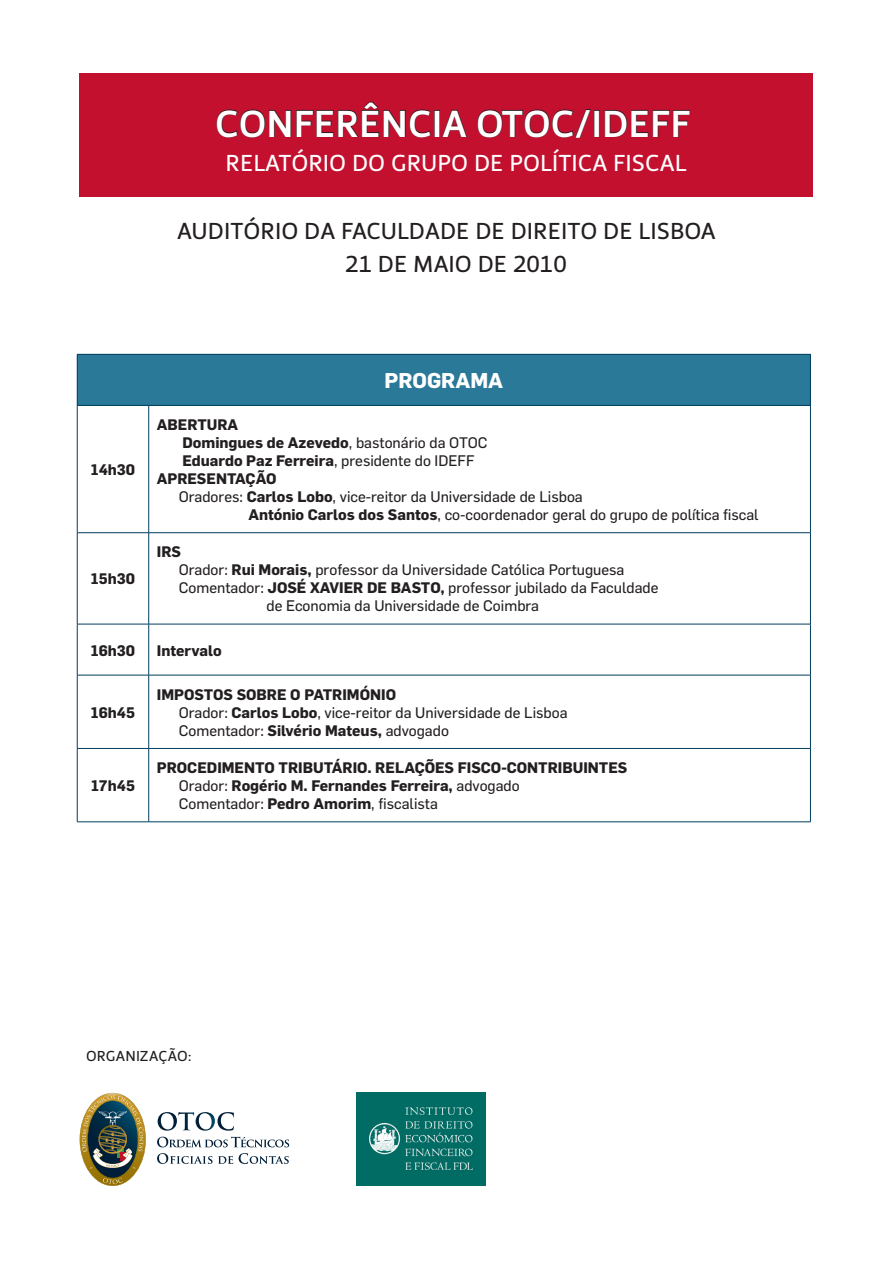
<style>
.page{position:relative;width:893px;height:1263px;background:#fff}
.page>*{position:absolute;margin:0;border:0;box-sizing:border-box;transform-origin:0 0}
.t1{font:39px "Priva Three Pro";color:#fff}
.t2{font:24px "Priva Two Pro";color:#231f20}
.t3{font:24px "Priva Two Pro";color:#fff}
.t4{font:700 21px "Flama Basic";color:#fff}
.t5{font:15px "Flama Basic Basic";color:#231f20}
.t6{font:700 15px "Flama Basic";color:#231f20}
.t7{font:15px "Priva Two Pro";letter-spacing:.01em;color:#231f20}
.s1{font-family:"Flama Basic Basic";font-weight:400}
.s2{font-family:"Flama Basic";font-weight:700}
</style>
<div class="page">
<div style="left:80px;top:73px;width:733px;height:124px;background:#c3102f"></div>
<svg style="left:157px;top:1137px;width:132px;height:10px"></svg>
<svg style="left:157px;top:1153px;width:76px;height:11px"></svg>
<svg style="left:239px;top:1153px;width:50px;height:11px"></svg>
<svg style="left:158px;top:1112px;width:76px;height:18px"></svg>
<img style="left:80px;top:1093px;width:66px;height:93px">
<svg style="left:216px;top:101px;width:215px;height:37px"></svg>
<div style="left:434px;top:110px;width:6px;height:27px;border:1px solid #231f20"></div>
<svg style="left:442px;top:109px;width:25px;height:28px"></svg>
<svg style="left:477px;top:109px;width:114px;height:29px"></svg>
<div style="left:594px;top:110px;width:5px;height:27px;border:1px solid #231f20"></div>
<svg style="left:604px;top:110px;width:86px;height:27px"></svg>
<div style="left:77px;top:354px;width:733px;height:51px;background:#2a7998"></div>
<hr style="left:77px;top:354px;width:72px;height:1px;background:#003e5e">
<hr style="left:77px;top:354px;width:1px;height:51px;background:#003e5e">
<hr style="left:149px;top:354px;width:662px;height:1px;background:#003e5e">
<hr style="left:77px;top:405px;width:72px;height:1px;background:#003e5e">
<hr style="left:149px;top:405px;width:661px;height:1px;background:#003e5e">
<hr style="left:810px;top:354px;width:1px;height:51px;background:#003e5e">
<hr style="left:77px;top:405px;width:1px;height:127px;background:#003e5e">
<hr style="left:148px;top:405px;width:1px;height:127px;background:#003e5e">
<hr style="left:810px;top:405px;width:1px;height:127px;background:#003e5e">
<hr style="left:77px;top:532px;width:72px;height:1px;background:#003e5e">
<hr style="left:77px;top:533px;width:1px;height:91px;background:#003e5e">
<hr style="left:149px;top:532px;width:662px;height:1px;background:#003e5e">
<hr style="left:148px;top:533px;width:1px;height:91px;background:#003e5e">
<hr style="left:810px;top:533px;width:1px;height:91px;background:#003e5e">
<hr style="left:77px;top:624px;width:72px;height:1px;background:#003e5e">
<hr style="left:77px;top:624px;width:1px;height:51px;background:#003e5e">
<hr style="left:149px;top:624px;width:662px;height:1px;background:#003e5e">
<hr style="left:148px;top:624px;width:1px;height:51px;background:#003e5e">
<hr style="left:810px;top:624px;width:1px;height:51px;background:#003e5e">
<hr style="left:77px;top:675px;width:72px;height:1px;background:#003e5e">
<hr style="left:77px;top:675px;width:1px;height:73px;background:#003e5e">
<hr style="left:149px;top:675px;width:662px;height:1px;background:#003e5e">
<hr style="left:148px;top:675px;width:1px;height:73px;background:#003e5e">
<hr style="left:810px;top:675px;width:1px;height:73px;background:#003e5e">
<hr style="left:77px;top:748px;width:72px;height:1px;background:#003e5e">
<hr style="left:77px;top:749px;width:1px;height:73px;background:#003e5e">
<hr style="left:149px;top:748px;width:662px;height:1px;background:#003e5e">
<hr style="left:148px;top:749px;width:1px;height:73px;background:#003e5e">
<hr style="left:810px;top:749px;width:1px;height:73px;background:#003e5e">
<hr style="left:77px;top:821px;width:72px;height:1px;background:#003e5e">
<hr style="left:149px;top:821px;width:662px;height:1px;background:#003e5e">
<img style="left:356px;top:1093px;width:130px;height:93px">
<p class="t1" style="left:215px;top:99px;width:477px">CONFERÊNCIA OTOC/IDEFF</p>
<p class="t3" style="left:226px;top:148px;width:462px">RELATÓRIO DO GRUPO DE POLÍTICA FISCAL</p>
<p class="t2" style="left:177px;top:216px;width:540px">AUDITÓRIO DA FACULDADE DE DIREITO DE LISBOA</p>
<p class="t2" style="left:345px;top:249px;width:223px">21 DE MAIO DE 2010</p>
<p class="t6" style="left:91px;top:461px;width:46px">14h30</p>
<p class="t6" style="left:91px;top:570px;width:46px">15h30</p>
<p class="t4" style="left:384px;top:368px;width:120px">PROGRAMA</p>
<p class="t6" style="left:157px;top:416px;width:83px">ABERTURA</p>
<p class="t6" style="left:182px;top:434px;width:307px">Domingues de Azevedo<span class="s1">, bastonário da OTOC</span></p>
<p class="t6" style="left:182px;top:452px;width:294px">Eduardo Paz Ferreira<span class="s1">, presidente do IDEFF</span></p>
<p class="t6" style="left:157px;top:470px;width:121px">APRESENTAÇÃO</p>
<p class="t5" style="left:179px;top:488px;width:405px">Oradores: <span class="s2">Carlos Lobo</span>, vice-reitor da Universidade de Lisboa</p>
<p class="t5" style="left:248px;top:506px;width:512px"><span class="s2">António Carlos dos Santos</span>, co-coordenador geral do grupo de política fiscal</p>
<p class="t6" style="left:157px;top:543px;width:26px">IRS</p>
<p class="t5" style="left:179px;top:561px;width:447px">Orador: <span class="s2">Rui Morais,</span> professor da Universidade Católica Portuguesa</p>
<p class="t5" style="left:179px;top:579px;width:481px">Comentador: <span class="s2">JOSÉ XAVIER DE BASTO,</span> professor jubilado da Faculdade</p>
<p class="t5" style="left:267px;top:597px;width:274px">de Economia da Universidade de Coimbra</p>
<p class="t6" style="left:91px;top:641px;width:46px">16h30</p>
<p class="t6" style="left:157px;top:641px;width:66px">Intervalo</p>
<p class="t6" style="left:91px;top:704px;width:46px">16h45</p>
<p class="t6" style="left:91px;top:777px;width:45px">17h45</p>
<p class="t6" style="left:157px;top:686px;width:241px">IMPOSTOS SOBRE O PATRIMÓNIO</p>
<p class="t5" style="left:179px;top:704px;width:390px">Orador: <span class="s2">Carlos Lobo</span>, vice-reitor da Universidade de Lisboa</p>
<p class="t5" style="left:179px;top:722px;width:272px">Comentador: <span class="s2">Silvério Mateus,</span> advogado</p>
<p class="t6" style="left:157px;top:759px;width:472px">PROCEDIMENTO TRIBUTÁRIO. RELAÇÕES FISCO-CONTRIBUINTES</p>
<p class="t6" style="left:179px;top:777px;width:342px"><span class="s1">Orador:</span> Rogério M. Fernandes Ferreira, <span class="s1">advogado</span></p>
<p class="t5" style="left:179px;top:795px;width:261px">Comentador: <span class="s2">Pedro Amorim</span>, fiscalista</p>
<p class="t7" style="left:86px;top:1046px;width:107px">ORGANIZAÇÃO:</p>
</div>
